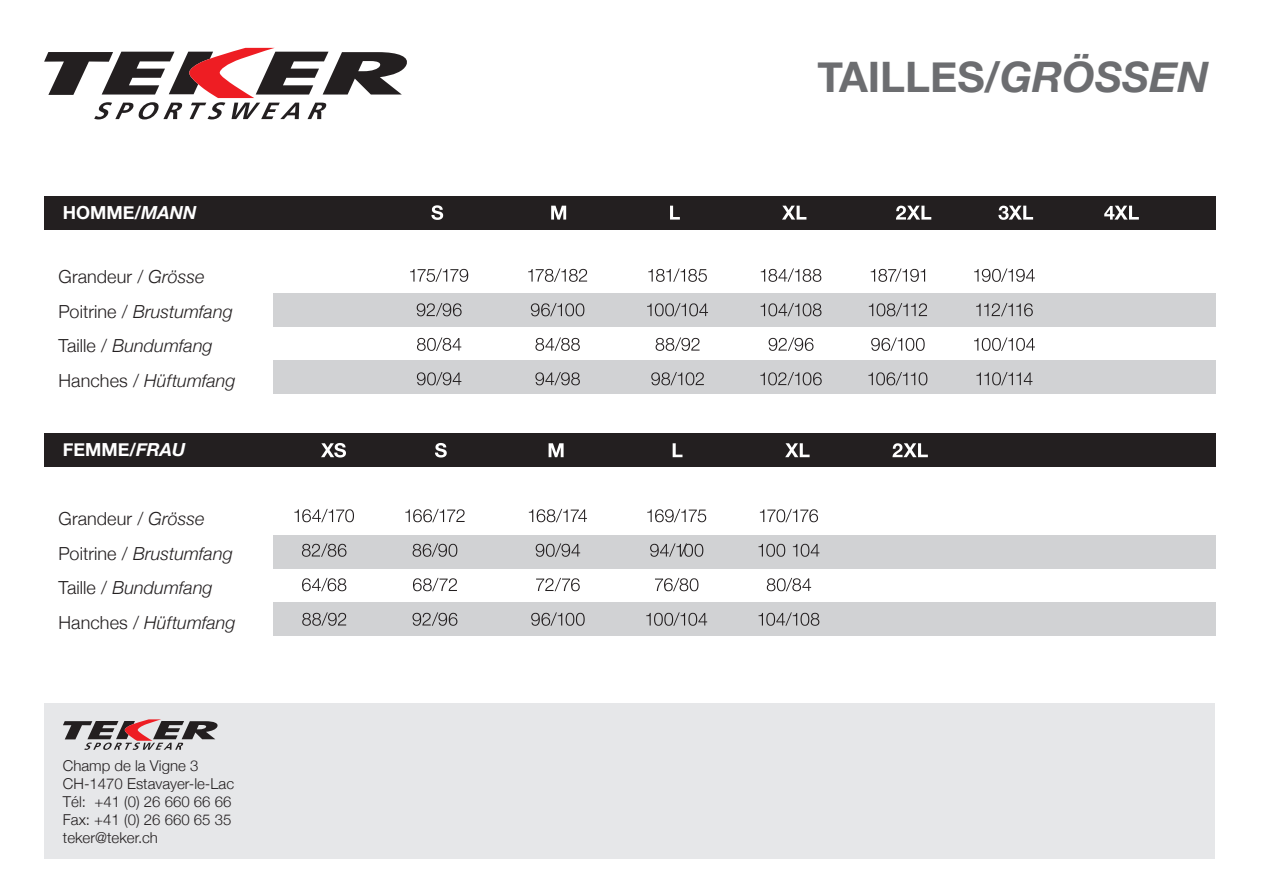
<style>
.page{position:relative;width:1263px;height:893px;background:#fff}
.page>*{position:absolute;margin:0;border:0;box-sizing:border-box;transform-origin:0 0}
.t1{font:700 42px "Helvetica Neue";color:#6c6d70}
.t2{font:italic 300 18px/34.5px "Helvetica Neue";color:#231f20}
.t3{font:700 18px "Helvetica Neue";color:#fff}
.t4{font:300 15px/18px "Helvetica Neue";color:#231f20}
.s1{font-style:italic}
.s2{font-style:normal}
</style>
<div class="page">
<div style="left:45px;top:703px;width:1170px;height:156px;background:#e6e7e9"></div>
<svg style="left:44px;top:48px;width:363px;height:71px"></svg>
<div style="left:45px;top:196px;width:1171px;height:34px;background:#231f20"></div>
<div style="left:45px;top:433px;width:1171px;height:34px;background:#231f20"></div>
<div style="left:273px;top:293px;width:942px;height:34px;background:#d1d2d4"></div>
<div style="left:273px;top:360px;width:942px;height:34px;background:#d1d2d4"></div>
<div style="left:273px;top:535px;width:942px;height:34px;background:#d1d2d4"></div>
<div style="left:273px;top:602px;width:942px;height:34px;background:#d1d2d4"></div>
<svg style="left:63px;top:719px;width:155px;height:31px"></svg>
<svg style="left:431px;top:205px;width:12px;height:15px"></svg>
<svg style="left:551px;top:206px;width:15px;height:14px"></svg>
<svg style="left:670px;top:206px;width:10px;height:14px"></svg>
<svg style="left:782px;top:206px;width:24px;height:14px"></svg>
<svg style="left:896px;top:206px;width:35px;height:14px"></svg>
<svg style="left:998px;top:206px;width:35px;height:14px"></svg>
<svg style="left:1104px;top:206px;width:35px;height:14px"></svg>
<svg style="left:321px;top:443px;width:25px;height:14px"></svg>
<svg style="left:435px;top:443px;width:12px;height:14px"></svg>
<svg style="left:549px;top:443px;width:15px;height:14px"></svg>
<svg style="left:673px;top:443px;width:9px;height:14px"></svg>
<svg style="left:785px;top:443px;width:25px;height:14px"></svg>
<svg style="left:892px;top:443px;width:36px;height:14px"></svg>
<svg style="left:410px;top:268px;width:58px;height:14px"></svg>
<svg style="left:528px;top:268px;width:59px;height:14px"></svg>
<svg style="left:648px;top:268px;width:59px;height:14px"></svg>
<svg style="left:761px;top:268px;width:60px;height:14px"></svg>
<svg style="left:871px;top:268px;width:54px;height:14px"></svg>
<svg style="left:974px;top:268px;width:61px;height:14px"></svg>
<svg style="left:417px;top:303px;width:45px;height:13px"></svg>
<svg style="left:531px;top:303px;width:53px;height:13px"></svg>
<svg style="left:647px;top:303px;width:61px;height:13px"></svg>
<svg style="left:761px;top:303px;width:60px;height:13px"></svg>
<svg style="left:869px;top:303px;width:58px;height:13px"></svg>
<svg style="left:976px;top:303px;width:57px;height:13px"></svg>
<svg style="left:417px;top:337px;width:44px;height:14px"></svg>
<svg style="left:535px;top:337px;width:45px;height:14px"></svg>
<svg style="left:656px;top:337px;width:43px;height:14px"></svg>
<svg style="left:769px;top:337px;width:44px;height:14px"></svg>
<svg style="left:871px;top:337px;width:54px;height:14px"></svg>
<svg style="left:974px;top:337px;width:61px;height:14px"></svg>
<svg style="left:417px;top:372px;width:44px;height:13px"></svg>
<svg style="left:535px;top:372px;width:45px;height:13px"></svg>
<svg style="left:651px;top:372px;width:53px;height:13px"></svg>
<svg style="left:760px;top:372px;width:62px;height:13px"></svg>
<svg style="left:868px;top:372px;width:59px;height:13px"></svg>
<svg style="left:976px;top:372px;width:56px;height:13px"></svg>
<svg style="left:294px;top:509px;width:60px;height:13px"></svg>
<svg style="left:405px;top:509px;width:60px;height:13px"></svg>
<svg style="left:529px;top:509px;width:58px;height:13px"></svg>
<svg style="left:647px;top:509px;width:59px;height:13px"></svg>
<svg style="left:760px;top:509px;width:58px;height:13px"></svg>
<svg style="left:302px;top:543px;width:44px;height:14px"></svg>
<svg style="left:413px;top:543px;width:44px;height:14px"></svg>
<svg style="left:536px;top:543px;width:44px;height:14px"></svg>
<svg style="left:758px;top:544px;width:27px;height:13px"></svg>
<svg style="left:650px;top:543px;width:53px;height:14px"></svg>
<svg style="left:793px;top:544px;width:26px;height:13px"></svg>
<svg style="left:302px;top:578px;width:44px;height:13px"></svg>
<svg style="left:413px;top:578px;width:44px;height:13px"></svg>
<svg style="left:536px;top:578px;width:44px;height:13px"></svg>
<svg style="left:655px;top:578px;width:43px;height:13px"></svg>
<svg style="left:767px;top:578px;width:44px;height:13px"></svg>
<svg style="left:302px;top:612px;width:44px;height:14px"></svg>
<svg style="left:412px;top:612px;width:45px;height:14px"></svg>
<svg style="left:531px;top:612px;width:54px;height:14px"></svg>
<svg style="left:646px;top:612px;width:61px;height:14px"></svg>
<svg style="left:758px;top:612px;width:61px;height:14px"></svg>
<p class="t3" style="left:63px;top:198px;width:135px">HOMME/<span class="s1">MANN</span></p>
<p class="t2" style="left:59px;top:259px;width:179px"><span class="s2">Grandeur /</span> Grösse<br><span class="s2">Poitrine /</span> Brustumfang<br><span class="s2">Taille /</span> Bundumfang<br><span class="s2">Hanches /</span> Hüftumfang</p>
<p class="t3" style="left:63px;top:436px;width:124px">FEMME/<span class="s1">FRAU</span></p>
<p class="t2" style="left:59px;top:501px;width:179px"><span class="s2">Grandeur /</span> Grösse<br><span class="s2">Poitrine /</span> Brustumfang<br><span class="s2">Taille /</span> Bundumfang<br><span class="s2">Hanches /</span> Hüftumfang</p>
<p class="t4" style="left:63px;top:756px;width:173px">Champ de la Vigne 3<br>CH-1470 Estavayer-le-Lac<br>Tél: +41 (0) 26 660 66 66<br>Fax: +41 (0) 26 660 65 35 teker@teker.ch</p>
<h1 class="t1" style="left:817px;top:44px;width:393px">TAILLES/<span class="s1">GRÖSSEN</span></h1>
</div>
